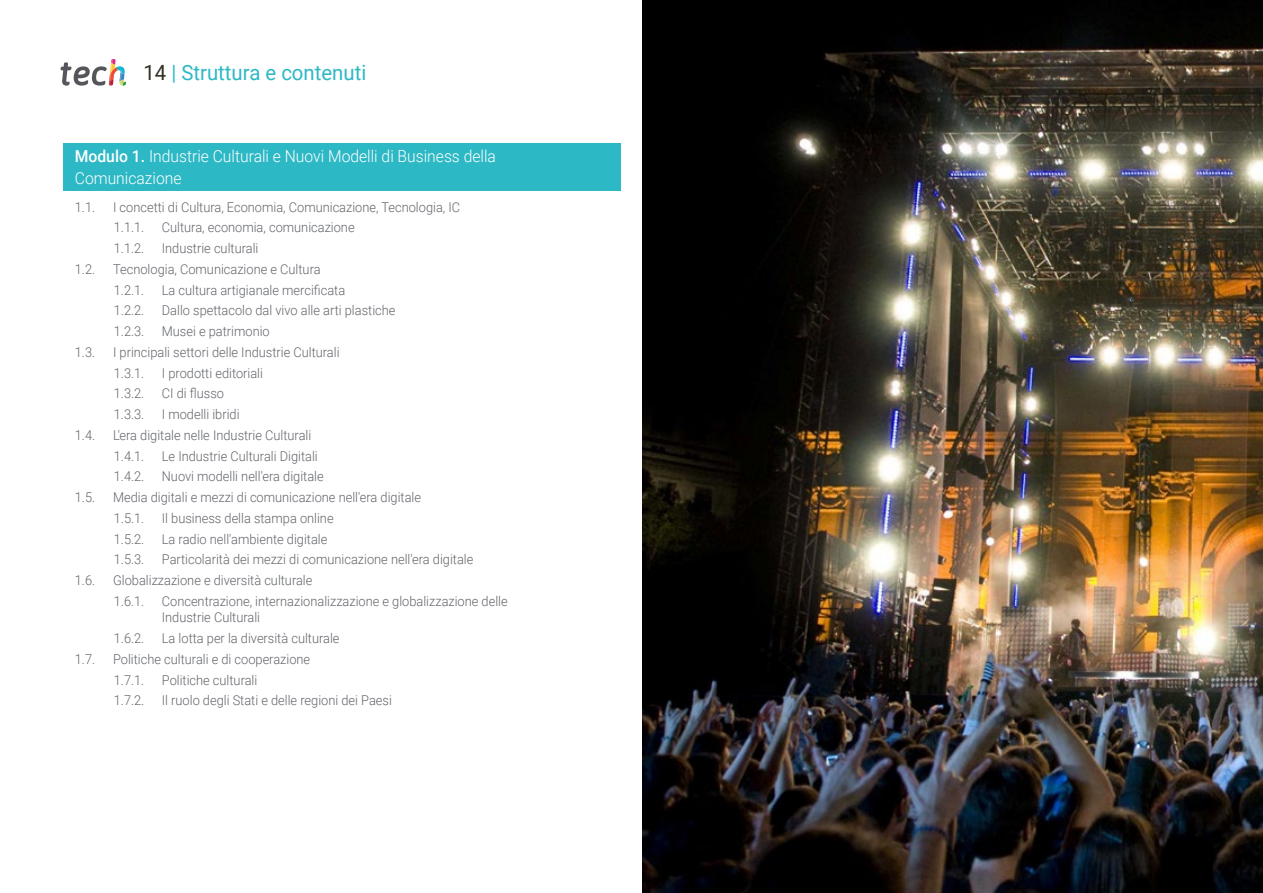
<style>
.page{position:relative;width:1263px;height:893px;background:#fff}
.page>*{position:absolute;margin:0;border:0;box-sizing:border-box;transform-origin:0 0}
.t1{font:21px "Roboto";color:#2db8c5}
.t2{font:300 16.5px/22.5px "Roboto";color:#fff;scale:.95 1}
.t3{font:300 13.5px/20.7px "Roboto";color:#61646a;scale:.95 1}
.s1{color:#312e20}
.s2{font-weight:500}
</style>
<div class="page">
<div style="left:64px;top:143px;width:557px;height:48px;background:#2db8c5"></div>
<svg style="left:61px;top:59px;width:65px;height:27px"></svg>
<img style="left:642px;top:0;width:621px;height:893px">
<h1 class="t1" style="left:144px;top:57px;width:224px"><span class="s1">14</span> | Struttura e contenuti</h1>
<p class="t2" style="left:75px;top:144px;width:445px"><span class="s2">Modulo 1.</span> Industrie Culturali e Nuovi Modelli di Business della<br>Comunicazione</p>
<p class="t3" style="left:75px;top:196px;width:23px">1.1.</p>
<p class="t3" style="left:113px;top:196px;width:367px">I concetti di Cultura, Economia, Comunicazione, Tecnologia, IC<br>1.1.1.</p>
<p class="t3" style="left:162px;top:217px;width:204px">Cultura, economia, comunicazione</p>
<p class="t3" style="left:114px;top:237px;width:34px">1.1.2.</p>
<p class="t3" style="left:162px;top:237px;width:103px">Industrie culturali</p>
<p class="t3" style="left:75px;top:258px;width:23px">1.2.</p>
<p class="t3" style="left:113px;top:258px;width:220px">Tecnologia, Comunicazione e Cultura<br>1.2.1.</p>
<p class="t3" style="left:162px;top:279px;width:195px">La cultura artigianale mercificata</p>
<p class="t3" style="left:114px;top:300px;width:34px">1.2.2.</p>
<p class="t3" style="left:162px;top:300px;width:247px">Dallo spettacolo dal vivo alle arti plastiche</p>
<p class="t3" style="left:114px;top:320px;width:34px">1.2.3.</p>
<p class="t3" style="left:162px;top:320px;width:115px">Musei e patrimonio</p>
<p class="t3" style="left:75px;top:341px;width:23px">1.3.</p>
<p class="t3" style="left:113px;top:341px;width:240px">I principali settori delle Industrie Culturali<br>1.3.1.</p>
<p class="t3" style="left:162px;top:362px;width:108px">I prodotti editoriali</p>
<p class="t3" style="left:114px;top:383px;width:34px">1.3.2.</p>
<p class="t3" style="left:162px;top:383px;width:67px">CI di flusso</p>
<p class="t3" style="left:114px;top:403px;width:34px">1.3.3.</p>
<p class="t3" style="left:162px;top:403px;width:83px">I modelli ibridi</p>
<p class="t3" style="left:75px;top:424px;width:23px">1.4.</p>
<p class="t3" style="left:113px;top:424px;width:210px">L'era digitale nelle Industrie Culturali<br>1.4.1.</p>
<p class="t3" style="left:162px;top:445px;width:166px">Le Industrie Culturali Digitali</p>
<p class="t3" style="left:114px;top:466px;width:34px">1.4.2.</p>
<p class="t3" style="left:162px;top:466px;width:172px">Nuovi modelli nell'era digitale</p>
<p class="t3" style="left:75px;top:486px;width:23px">1.5.</p>
<p class="t3" style="left:113px;top:486px;width:326px">Media digitali e mezzi di comunicazione nell'era digitale<br>1.5.1.</p>
<p class="t3" style="left:162px;top:507px;width:182px">Il business della stampa online</p>
<p class="t3" style="left:114px;top:528px;width:34px">1.5.2.</p>
<p class="t3" style="left:162px;top:528px;width:176px">La radio nell'ambiente digitale</p>
<p class="t3" style="left:114px;top:549px;width:34px">1.5.3.</p>
<p class="t3" style="left:162px;top:549px;width:329px">Particolarità dei mezzi di comunicazione nell'era digitale</p>
<p class="t3" style="left:75px;top:569px;width:23px">1.6.</p>
<p class="t3" style="left:113px;top:569px;width:211px">Globalizzazione e diversità culturale<br>1.6.1.</p>
<p class="t3" style="left:162px;top:592px;width:366px;line-height:16.5px">Concentrazione, internazionalizzazione e globalizzazione delle<br>Industrie Culturali</p>
<p class="t3" style="left:114px;top:627px;width:34px">1.6.2.</p>
<p class="t3" style="left:162px;top:627px;width:189px">La lotta per la diversità culturale</p>
<p class="t3" style="left:75px;top:648px;width:23px">1.7.</p>
<p class="t3" style="left:113px;top:648px;width:209px">Politiche culturali e di cooperazione<br>1.7.1.</p>
<p class="t3" style="left:162px;top:669px;width:102px">Politiche culturali</p>
<p class="t3" style="left:114px;top:690px;width:34px">1.7.2.</p>
<p class="t3" style="left:162px;top:690px;width:244px">Il ruolo degli Stati e delle regioni dei Paesi</p>
</div>
